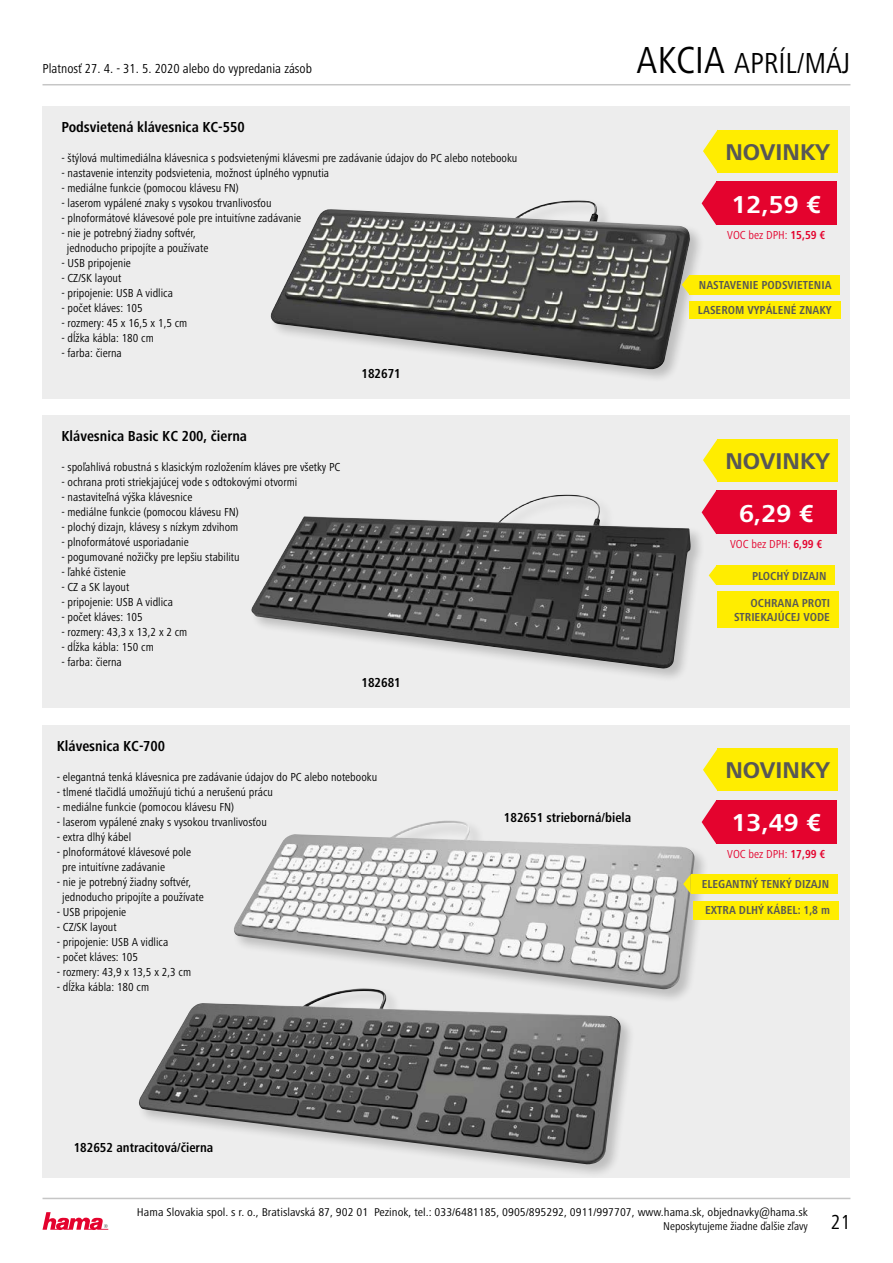
<style>
.page{position:relative;width:893px;height:1263px;background:#fff}
.page>*{position:absolute;margin:0;border:0;box-sizing:border-box;transform-origin:0 0}
.t1{font:condensed 30px "Frutiger Next LTW1 G";color:#000}
.t2{font:700 25.35px "Frutiger Next LTW1 G";color:#fff}
.t3{font:700 23.7px "Frutiger Next LTW1 G";color:#575756}
.t4{font:condensed 21px "Frutiger Next LTW1 G";color:#000}
.t5{font:700 condensed 15px "Frutiger Next LTW1 G";color:#000}
.t6{font:700 condensed 13.5px "Frutiger Next LTW1 G";color:#000}
.t7{font:condensed 13.5px "Frutiger Next LTW1 G";color:#000}
.t8{font:condensed 12px/15px "Frutiger Next LTW1 G";color:#000}
.t9{font:700 condensed 12px/24.9px "Frutiger Next LTW1 G";color:#575756}
.t10{font:condensed 12px "Frutiger Next LTW1 G";color:#e4032e}
.t11{font:condensed 11.7px/14.1px "Frutiger Next LTW1 G";color:#000;text-align:right;scale:1.08 1}
.s1{font-size:39px}
.s2{font-weight:700}
</style>
<div class="page">
<div style="left:43px;top:106px;width:807px;height:292px;background:#ededed"></div>
<div style="left:43px;top:415px;width:807px;height:292px;background:#ededed"></div>
<div style="left:43px;top:725px;width:807px;height:453px;background:#ededed"></div>
<hr style="left:43px;top:84px;width:807px;height:1px;background:#c6c6c6">
<hr style="left:43px;top:1198px;width:807px;height:1px;background:#c6c6c6">
<svg style="left:43px;top:1212px;width:65px;height:18px"></svg>
<div style="left:269px;top:198px;width:436px;height:186px;background:#000;opacity:.2"></div>
<img style="left:270px;top:201px;width:420px;height:169px">
<svg style="left:702px;top:182px;width:14px;height:43px"></svg>
<div style="left:716px;top:181px;width:120px;height:44px;background:#e4032e"></div>
<svg style="left:703px;top:130px;width:15px;height:42px"></svg>
<div style="left:718px;top:130px;width:120px;height:42px;background:#ffed00"></div>
<div style="left:690px;top:275px;width:150px;height:20px;background:#ffed00"></div>
<svg style="left:682px;top:275px;width:7px;height:20px"></svg>
<div style="left:689px;top:301px;width:151px;height:18px;background:#ffed00"></div>
<div style="left:250px;top:493px;width:455px;height:190px;background:#000;opacity:.2"></div>
<img style="left:251px;top:494px;width:440px;height:175px">
<svg style="left:702px;top:491px;width:14px;height:43px"></svg>
<div style="left:716px;top:490px;width:120px;height:44px;background:#e4032e"></div>
<svg style="left:703px;top:439px;width:15px;height:42px"></svg>
<div style="left:718px;top:439px;width:120px;height:42px;background:#ffed00"></div>
<div style="left:717px;top:566px;width:118px;height:19px;background:#ffed00"></div>
<svg style="left:709px;top:566px;width:7px;height:19px"></svg>
<div style="left:717px;top:591px;width:121px;height:37px;background:#ffed00"></div>
<div style="left:232px;top:819px;width:477px;height:185px;background:#000;opacity:.2"></div>
<img style="left:232px;top:820px;width:463px;height:170px">
<svg style="left:702px;top:801px;width:14px;height:43px"></svg>
<div style="left:716px;top:800px;width:120px;height:44px;background:#e4032e"></div>
<svg style="left:703px;top:748px;width:15px;height:43px"></svg>
<div style="left:718px;top:748px;width:120px;height:43px;background:#ffed00"></div>
<div style="left:691px;top:874px;width:147px;height:19px;background:#ffed00"></div>
<svg style="left:683px;top:874px;width:8px;height:20px"></svg>
<div style="left:693px;top:901px;width:145px;height:18px;background:#ffed00"></div>
<div style="left:137px;top:986px;width:498px;height:193px;background:#000;opacity:.2"></div>
<img style="left:139px;top:988px;width:482px;height:176px">
<p class="t7" style="left:43px;top:61px;width:271px">Platnosť 27. 4. - 31. 5. 2020 alebo do vypredania zásob</p>
<p class="t5" style="left:61px;top:118px;width:185px">Podsvietená klávesnica KC-550</p>
<p class="t8" style="left:61px;top:150px;width:457px">- štýlová multimediálna klávesnica s podsvietenými klávesmi pre zadávanie údajov do PC alebo notebooku</p>
<p class="t8" style="left:61px;top:165px;width:269px">- nastavenie intenzity podsvietenia, možnost úplného vypnutia</p>
<p class="t8" style="left:61px;top:180px;width:179px">- mediálne funkcie (pomocou klávesu FN)</p>
<p class="t8" style="left:61px;top:195px;width:212px">- laserom vypálené znaky s vysokou trvanlivosťou</p>
<p class="t8" style="left:61px;top:210px;width:241px">- plnoformátové klávesové pole pre intuitívne zadávanie</p>
<p class="t8" style="left:67px;top:225px;width:143px;text-indent:-6px">- nie je potrebný žiadny softvér, jednoducho pripojíte a používate</p>
<p class="t8" style="left:61px;top:255px;width:71px">- USB pripojenie</p>
<p class="t8" style="left:61px;top:270px;width:62px">- CZ/SK layout</p>
<p class="t8" style="left:61px;top:285px;width:113px">- pripojenie: USB A vidlica</p>
<p class="t8" style="left:61px;top:300px;width:83px">- počet kláves: 105</p>
<p class="t8" style="left:61px;top:315px;width:128px">- rozmery: 45 x 16,5 x 1,5 cm</p>
<p class="t8" style="left:61px;top:330px;width:94px">- dĺžka kábla: 180 cm</p>
<p class="t8" style="left:61px;top:345px;width:62px">- farba: čierna</p>
<p class="t6" style="left:361px;top:365px;width:41px">182671</p>
<p class="t5" style="left:61px;top:427px;width:187px">Klávesnica Basic KC 200, čierna</p>
<p class="t8" style="left:61px;top:459px;width:281px">- spoľahlivá robustná s klasickým rozložením kláves pre všetky PC</p>
<p class="t8" style="left:61px;top:474px;width:238px">- ochrana proti striekjajúcej vode s odtokovými otvormi</p>
<p class="t8" style="left:61px;top:489px;width:133px">- nastaviteľná výška klávesnice</p>
<p class="t8" style="left:61px;top:504px;width:179px">- mediálne funkcie (pomocou klávesu FN)</p>
<p class="t8" style="left:61px;top:519px;width:179px">- plochý dizajn, klávesy s nízkym zdvihom</p>
<p class="t8" style="left:61px;top:534px;width:129px">- plnoformátové usporiadanie</p>
<p class="t8" style="left:61px;top:549px;width:180px">- pogumované nožičky pre lepšiu stabilitu</p>
<p class="t8" style="left:61px;top:564px;width:66px">- ľahké čistenie</p>
<p class="t8" style="left:61px;top:579px;width:70px">- CZ a SK layout</p>
<p class="t8" style="left:61px;top:594px;width:113px">- pripojenie: USB A vidlica</p>
<p class="t8" style="left:61px;top:609px;width:83px">- počet kláves: 105</p>
<p class="t8" style="left:61px;top:624px;width:128px">- rozmery: 43,3 x 13,2 x 2 cm</p>
<p class="t8" style="left:61px;top:639px;width:94px">- dĺžka kábla: 150 cm</p>
<p class="t8" style="left:61px;top:654px;width:62px">- farba: čierna</p>
<p class="t6" style="left:361px;top:674px;width:41px">182681</p>
<h1 class="t1" style="left:637px;top:46px;width:215px"><span class="s1">AKCIA</span> APRÍL/MÁJ</h1>
<h3 class="t3" style="left:725px;top:138px;width:106px">NOVINKY</h3>
<h2 class="t2" style="left:731px;top:190px;width:91px">12,59 €</h2>
<p class="t10" style="left:727px;top:228px;width:100px">VOC bez DPH: <span class="s2">15,59 €</span></p>
<p class="t9" style="left:698px;top:273px;width:135px">NASTAVENIE PODSVIETENIA<br>LASEROM VYPÁLENÉ ZNAKY</p>
<h3 class="t3" style="left:725px;top:447px;width:106px">NOVINKY</h3>
<h2 class="t2" style="left:739px;top:499px;width:76px">6,29 €</h2>
<p class="t10" style="left:730px;top:537px;width:94px">VOC bez DPH: <span class="s2">6,99 €</span></p>
<p class="t9" style="left:752px;top:563px;width:76px">PLOCHÝ DIZAJN</p>
<p class="t9" style="left:734px;top:596px;width:97px;line-height:14.4px;text-align:right">OCHRANA PROTI<br>STRIEKAJÚCEJ VODE</p>
<p class="t5" style="left:57px;top:737px;width:110px">Klávesnica KC-700</p>
<p class="t8" style="left:57px;top:769px;width:322px">- elegantná tenká klávesnica pre zadávanie údajov do PC alebo notebooku</p>
<p class="t8" style="left:57px;top:784px;width:218px">- tlmené tlačidlá umožňujú tichú a nerušenú prácu</p>
<p class="t8" style="left:57px;top:799px;width:179px">- mediálne funkcie (pomocou klávesu FN)</p>
<p class="t8" style="left:57px;top:814px;width:212px">- laserom vypálené znaky s vysokou trvanlivosťou</p>
<p class="t8" style="left:57px;top:829px;width:76px">- extra dlhý kábel</p>
<p class="t8" style="left:62px;top:844px;width:130px;text-indent:-6px">- plnoformátové klávesové pole pre intuitívne zadávanie</p>
<p class="t8" style="left:62px;top:874px;width:143px;text-indent:-6px">- nie je potrebný žiadny softvér, jednoducho pripojíte a používate</p>
<p class="t8" style="left:57px;top:904px;width:71px">- USB pripojenie</p>
<p class="t8" style="left:57px;top:919px;width:62px">- CZ/SK layout</p>
<p class="t8" style="left:57px;top:934px;width:113px">- pripojenie: USB A vidlica</p>
<p class="t8" style="left:57px;top:949px;width:83px">- počet kláves: 105</p>
<p class="t8" style="left:57px;top:964px;width:136px">- rozmery: 43,9 x 13,5 x 2,3 cm</p>
<p class="t8" style="left:57px;top:979px;width:94px">- dĺžka kábla: 180 cm</p>
<p class="t6" style="left:74px;top:1140px;width:141px">182652 antracitová/čierna</p>
<h3 class="t3" style="left:725px;top:757px;width:106px">NOVINKY</h3>
<p class="t6" style="left:504px;top:810px;width:129px">182651 strieborná/biela</p>
<h2 class="t2" style="left:731px;top:808px;width:91px">13,49 €</h2>
<p class="t10" style="left:727px;top:847px;width:100px">VOC bez DPH: <span class="s2">17,99 €</span></p>
<p class="t9" style="left:702px;top:871px;width:129px">ELEGANTNÝ TENKÝ DIZAJN</p>
<p class="t9" style="left:705px;top:898px;width:126px">EXTRA DLHÝ KÁBEL: 1,8 m</p>
<p class="t11" style="left:137px;top:1205px;width:623px">Hama Slovakia spol. s r. o., Bratislavská 87, 902 01 Pezinok, tel.: 033/6481185, 0905/895292, 0911/997707, www.hama.sk, objednavky@hama.sk<br>Neposkytujeme žiadne ďalšie zľavy</p>
<h3 class="t4" style="left:831px;top:1210px;width:21px">21</h3>
</div>
